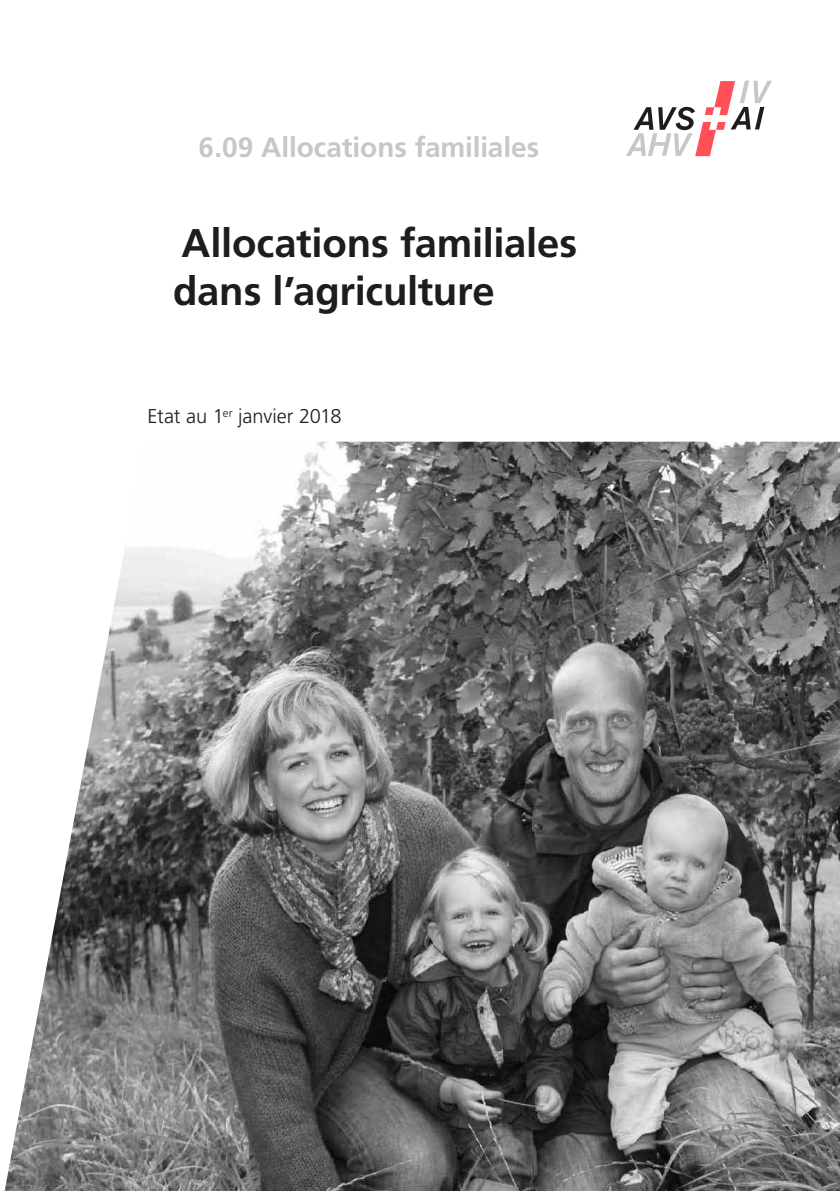
<style>
.page{position:relative;width:840px;height:1191px;background:#fff}
.page>*{position:absolute;margin:0;border:0;box-sizing:border-box;transform-origin:0 0}
.MB_Titel{font:700 40px "Frutiger LT Std";letter-spacing:-.005em;color:#1d1d1b}
.MB_Gruppe_Titelseite{font:700 28px "Frutiger LT Std";letter-spacing:-.005em;color:#c7c7c6}
.Grundtext{font:300 20px "Frutiger LT Std";letter-spacing:-.005em;color:#1d1d1b}
</style>
<div class="page">
<svg style="left:626px;top:81px;width:145px;height:75px"></svg>
<img style="left:4px;top:442px;width:835px;height:749px">
<p class="MB_Gruppe_Titelseite" style="left:198px;top:131px;width:342px">6.09 Allocations familiales</p>
<p class="MB_Titel" style="left:181px;top:219px;width:397px">Allocations familiales</p>
<p class="MB_Titel" style="left:173px;top:267px;width:323px">dans l’agriculture</p>
<p class="Grundtext" style="left:147px;top:405px;width:195px">Etat au 1<sup>er</sup> janvier 2018</p>
</div>
